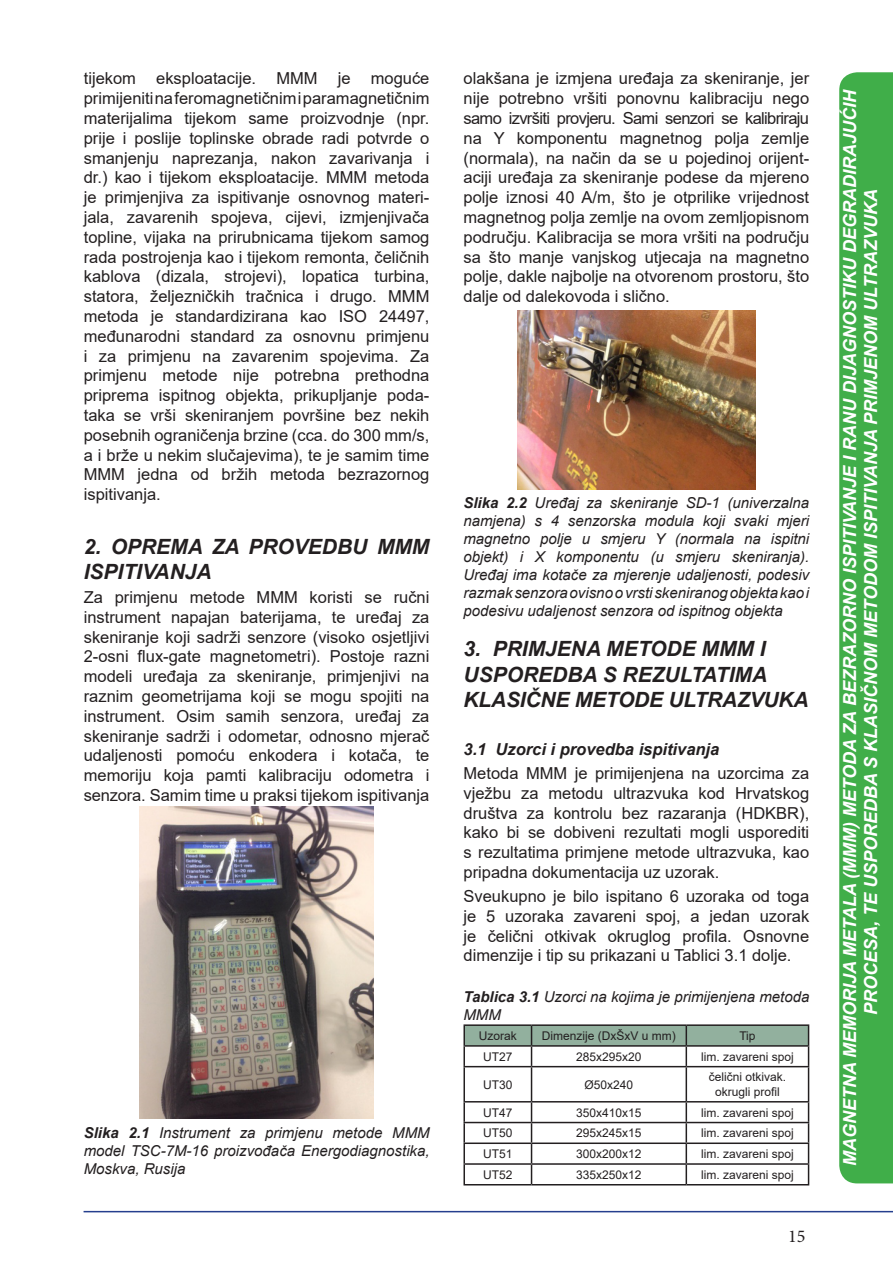
<style>
.page{position:relative;width:893px;height:1263px;background:#fff}
.page>*{position:absolute;margin:0;border:0;box-sizing:border-box;transform-origin:0 0}
.t1{font:italic 700 21px/25.2px "Arial";color:#231f20}
.Heading_3{font:italic 700 18px/21px "Arial";letter-spacing:-.01em;color:#fff}
.t2{font:18px "Minion Pro";color:#231f20}
.t3{font:16.5px/19.8px "Arial";color:#231f20;text-align:justify}
.t4{font:italic 700 16.5px "Arial";color:#231f20}
.t5{font:italic 15px/18px "Arial";color:#231f20;text-align:justify}
.t6{font:12px/14.4px "Arial";color:#231f20;text-align:center}
.s1{font-weight:700}
</style>
<div class="page">
<hr style="left:84px;top:1211px;width:809px;height:1px;background:#253f8e">
<div style="left:839px;top:72px;width:54px;height:1111px;background:#40ae49"></div>
<img style="left:140px;top:807px;width:234px;height:312px">
<img style="left:517px;top:311px;width:238px;height:179px">
<hr style="left:463px;top:1024px;width:68px;height:2px;background:#231f20">
<hr style="left:531px;top:1024px;width:155px;height:2px;background:#231f20">
<hr style="left:686px;top:1024px;width:123px;height:2px;background:#231f20">
<svg style="left:463px;top:1025px;width:346px;height:41px"></svg>
<hr style="left:463px;top:1066px;width:68px;height:1px;background:#231f20">
<hr style="left:463px;top:1067px;width:2px;height:34px;background:#231f20">
<hr style="left:531px;top:1066px;width:155px;height:1px;background:#231f20">
<hr style="left:531px;top:1067px;width:1px;height:34px;background:#231f20">
<hr style="left:686px;top:1066px;width:123px;height:1px;background:#231f20">
<hr style="left:686px;top:1067px;width:1px;height:34px;background:#231f20">
<hr style="left:808px;top:1067px;width:1px;height:34px;background:#231f20">
<hr style="left:463px;top:1101px;width:68px;height:1px;background:#231f20">
<hr style="left:463px;top:1102px;width:2px;height:20px;background:#231f20">
<hr style="left:531px;top:1101px;width:155px;height:1px;background:#231f20">
<hr style="left:686px;top:1101px;width:123px;height:1px;background:#231f20">
<hr style="left:463px;top:1122px;width:68px;height:1px;background:#231f20">
<hr style="left:531px;top:1122px;width:155px;height:1px;background:#231f20">
<hr style="left:686px;top:1122px;width:123px;height:1px;background:#231f20">
<hr style="left:463px;top:1142px;width:68px;height:2px;background:#231f20">
<hr style="left:531px;top:1142px;width:155px;height:2px;background:#231f20">
<hr style="left:686px;top:1142px;width:123px;height:2px;background:#231f20">
<hr style="left:463px;top:1163px;width:68px;height:2px;background:#231f20">
<svg style="left:463px;top:1123px;width:2px;height:61px"></svg>
<hr style="left:531px;top:1163px;width:155px;height:2px;background:#231f20">
<svg style="left:531px;top:1102px;width:1px;height:82px"></svg>
<hr style="left:686px;top:1163px;width:123px;height:2px;background:#231f20">
<svg style="left:686px;top:1102px;width:1px;height:82px"></svg>
<svg style="left:808px;top:1102px;width:1px;height:82px"></svg>
<hr style="left:463px;top:1184px;width:68px;height:1px;background:#231f20">
<hr style="left:531px;top:1184px;width:155px;height:1px;background:#231f20">
<hr style="left:686px;top:1184px;width:123px;height:1px;background:#231f20">
<p class="t3" style="left:84px;top:68px;width:347px">tijekom eksploatacije. MMM je moguće primijeniti na feromagnetičnim i paramagnetičnim materijalima tijekom same proizvodnje (npr. prije i poslije toplinske obrade radi potvrde o smanjenju naprezanja, nakon zavarivanja i dr.) kao i tijekom eksploatacije. MMM metoda je primjenjiva za ispitivanje osnovnog materi&shy;jala, zavarenih spojeva, cijevi, izmjenjivača topline, vijaka na prirubnicama tijekom samog rada postrojenja kao i tijekom remonta, čeličnih kablova (dizala, strojevi), lopatica turbina, statora, željezničkih tračnica i drugo. MMM metoda je standardizirana kao ISO 24497, međunarodni standard za osnovnu primjenu i za primjenu na zavarenim spojevima. Za primjenu metode nije potrebna prethodna priprema ispitnog objekta, prikupljanje poda&shy;taka se vrši skeniranjem površine bez nekih posebnih ograničenja brzine (cca. do 300 mm/s, a i brže u nekim slučajevima), te je samim time MMM jedna od bržih metoda bezrazornog ispitivanja.</p>
<p class="t1" style="left:84px;top:534px;width:347px">2. OPREMA ZA PROVEDBU MMM<br>ISPITIVANJA</p>
<p class="t3" style="left:84px;top:587px;width:347px">Za primjenu metode MMM koristi se ručni instrument napajan baterijama, te uređaj za skeniranje koji sadrži senzore (visoko osjetljivi 2-osni flux-gate magnetometri). Postoje razni modeli uređaja za skeniranje, primjenjivi na raznim geometrijama koji se mogu spojiti na instrument. Osim samih senzora, uređaj za skeniranje sadrži i odometar, odnosno mjerač udaljenosti pomoću enkodera i kotača, te memoriju koja pamti kalibraciju odometra i senzora. Samim time u praksi tijekom ispitivanja</p>
<p class="t5" style="left:84px;top:1124px;width:347px"><span class="s1">Slika 2.1</span> Instrument za primjenu metode MMM model TSC-7M-16 proizvođača Energodiagnostika, Moskva, Rusija</p>
<p class="t3" style="left:463px;top:68px;width:347px">olakšana je izmjena uređaja za skeniranje, jer nije potrebno vršiti ponovnu kalibraciju nego samo izvršiti provjeru. Sami senzori se kalibriraju na Y komponentu magnetnog polja zemlje (normala), na način da se u pojedinoj orijent&shy;aciji uređaja za skeniranje podese da mjereno polje iznosi 40 A/m, što je otprilike vrijednost magnetnog polja zemlje na ovom zemljopisnom području. Kalibracija se mora vršiti na području sa što manje vanjskog utjecaja na magnetno polje, dakle najbolje na otvorenom prostoru, što dalje od dalekovoda i slično.</p>
<p class="t5" style="left:463px;top:494px;width:347px"><span class="s1">Slika 2.2</span> Uređaj za skeniranje SD-1 (univerzalna namjena) s 4 senzorska modula koji svaki mjeri magnetno polje u smjeru Y (normala na ispitni objekt) i X komponentu (u smjeru skeniranja).<br>Uređaj ima kotače za mjerenje udaljenosti, podesiv razmak senzora ovisno o vrsti skeniranog objekta kao i podesivu udaljenost senzora od ispitnog objekta</p>
<p class="t1" style="left:463px;top:637px;width:347px">3. PRIMJENA METODE MMM I<br>USPOREDBA S REZULTATIMA<br>KLASIČNE METODE ULTRAZVUKA</p>
<p class="t4" style="left:463px;top:738px;width:257px">3.1 Uzorci i provedba ispitivanja</p>
<p class="t3" style="left:463px;top:763px;width:347px">Metoda MMM je primijenjena na uzorcima za vježbu za metodu ultrazvuka kod Hrvatskog društva za kontrolu bez razaranja (HDKBR), kako bi se dobiveni rezultati mogli usporediti s rezultatima primjene metode ultrazvuka, kao pripadna dokumentacija uz uzorak.</p>
<p class="t3" style="left:463px;top:886px;width:347px">Sveukupno je bilo ispitano 6 uzoraka od toga je 5 uzoraka zavareni spoj, a jedan uzorak je čelični otkivak okruglog profila. Osnovne dimenzije i tip su prikazani u Tablici 3.1 dolje.</p>
<p class="t5" style="left:463px;top:988px;width:347px"><span class="s1">Tablica 3.1</span> Uzorci na kojima je primijenjena metoda<br>MMM</p>
<p class="t6" style="left:479px;top:1028px;width:40px">Uzorak</p>
<p class="t6" style="left:542px;top:1028px;width:136px">Dimenzije (DxŠxV u mm)</p>
<p class="t6" style="left:739px;top:1028px;width:18px">Tip</p>
<p class="t6" style="left:483px;top:1049px;width:31px">UT27</p>
<p class="t6" style="left:576px;top:1049px;width:67px">285x295x20</p>
<p class="t6" style="left:701px;top:1049px;width:94px">lim. zavareni spoj</p>
<p class="t6" style="left:483px;top:1077px;width:31px">UT30</p>
<p class="t6" style="left:585px;top:1077px;width:50px">Ø50x240</p>
<p class="t6" style="left:709px;top:1070px;width:79px">čelični otkivak. okrugli profil</p>
<p class="t6" style="left:483px;top:1105px;width:31px">UT47</p>
<p class="t6" style="left:576px;top:1105px;width:67px">350x410x15</p>
<p class="t6" style="left:701px;top:1105px;width:94px">lim. zavareni spoj</p>
<p class="t6" style="left:483px;top:1126px;width:31px">UT50</p>
<p class="t6" style="left:576px;top:1126px;width:67px">295x245x15</p>
<p class="t6" style="left:701px;top:1126px;width:94px">lim. zavareni spoj</p>
<p class="t6" style="left:483px;top:1146px;width:31px">UT51</p>
<p class="t6" style="left:576px;top:1146px;width:67px">300x200x12</p>
<p class="t6" style="left:701px;top:1146px;width:94px">lim. zavareni spoj</p>
<p class="t6" style="left:483px;top:1167px;width:31px">UT52</p>
<p class="t6" style="left:576px;top:1167px;width:67px">335x250x12</p>
<p class="t6" style="left:701px;top:1167px;width:94px">lim. zavareni spoj</p>
<p class="t2" style="left:788px;top:1224px;width:19px">15</p>
<p class="Heading_3" style="left:840px;top:1015px;width:928px;text-indent:-151px;rotate:-90deg">MAGNETNA MEMORIJA METALA (MMM) METODA ZA BEZRAZORNO ISPITIVANJE I RANU DIJAGNOSTIKU DEGRADIRAJUĆIH<br>PROCESA, TE USPOREDBA S KLASIČNOM METODOM ISPITIVANJA PRIMJENOM ULTRAZVUKA</p>
</div>
